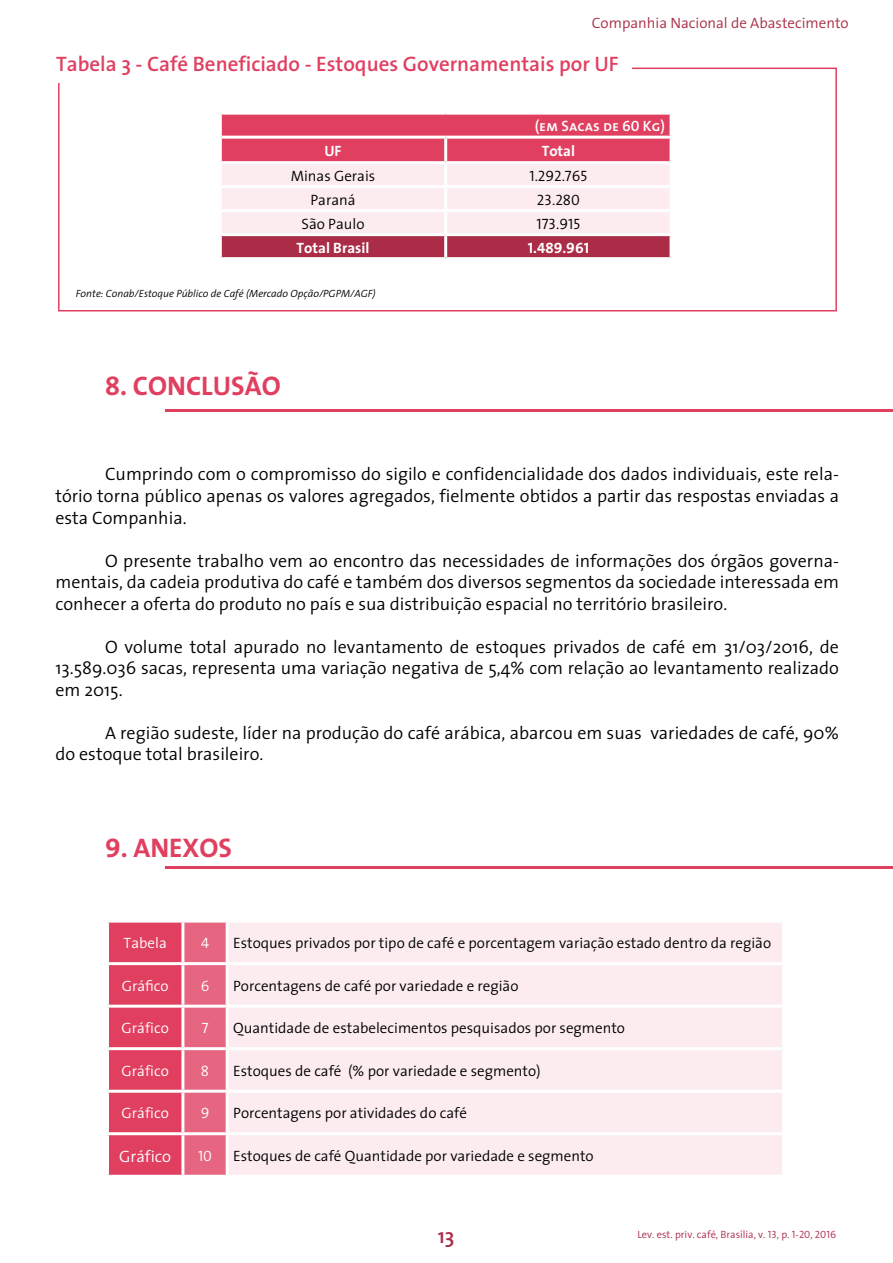
<style>
.page{position:relative;width:893px;height:1263px;background:#fff}
.page>*{position:absolute;margin:0;border:0;box-sizing:border-box;transform-origin:0 0}
.t1{font:27px "The Sans 7 Bold Caps";color:#e03f60}
.t2{font:600 21px "The Sans 6";color:#e03f60}
.t3{font:600 21px "The Sans 6";color:#aa2c47}
.t4{font:300 18px/21.6px "The Sans 4";color:#000;text-align:justify}
.t5{font:300 16.5px "The Sans 4";color:#fff}
.t6{font:300 15px "The Sans 4";color:#000}
.t7{font:300 15px "The Sans 4";color:#fff}
.t8{font:300 15px "The Sans 4";color:#aa2c47}
.t9{font:15px "The Sans 4 Semi Light Caps";color:#000}
.t10{font:15px "The Sans 7 Bold Plain";color:#fff}
.t11{font:15px "The Sans 6 Semi Bold Caps";color:#fff}
.t12{font:15px "The Sans 7 Bold Caps";color:#fff}
.t13{font:15px "The Sans 4 Semi Light Caps";color:#fff}
.t14{font:italic 300 10.5px "The Sans 4";color:#000}
.t15{font:300 10.5px "The Sans 4";color:#aa2c47}
.s1{font-family:"The Sans 4 Semi Light Caps";font-weight:400}
</style>
<div class="page">
<div style="left:58px;top:68px;width:779px;height:243px;border:2px solid #e03f60"></div>
<div style="left:56px;top:54px;width:575px;height:28px;background:#fff"></div>
<svg style="left:222px;top:115px;width:448px;height:142px;background:#e592a3"></svg>
<hr style="left:222px;top:136px;width:224px;height:3px;background:#fff">
<hr style="left:446px;top:136px;width:227px;height:3px;background:#fff">
<hr style="left:444px;top:139px;width:3px;height:22px;background:#fff">
<hr style="left:444px;top:164px;width:3px;height:21px;background:#fff">
<hr style="left:444px;top:188px;width:3px;height:21px;background:#fff">
<hr style="left:444px;top:212px;width:3px;height:21px;background:#fff">
<hr style="left:219px;top:161px;width:227px;height:3px;background:#fff">
<hr style="left:446px;top:161px;width:224px;height:3px;background:#fff">
<hr style="left:222px;top:185px;width:224px;height:3px;background:#fff">
<hr style="left:446px;top:185px;width:224px;height:3px;background:#fff">
<hr style="left:222px;top:209px;width:224px;height:3px;background:#fff">
<hr style="left:446px;top:209px;width:224px;height:3px;background:#fff">
<hr style="left:219px;top:233px;width:225px;height:3px;background:#fff">
<hr style="left:444px;top:233px;width:229px;height:3px;background:#fff">
<hr style="left:444px;top:236px;width:3px;height:21px;background:#fff">
<hr style="left:166px;top:409px;width:727px;height:2px;background:#e03f60">
<hr style="left:166px;top:866px;width:727px;height:3px;background:#e03f60">
<svg style="left:109px;top:922px;width:117px;height:253px;background:#e3526f"></svg>
<div style="left:229px;top:923px;width:553px;height:252px;background:#fcecef"></div>
<hr style="left:106px;top:962px;width:77px;height:3px;background:#fff">
<hr style="left:183px;top:962px;width:44px;height:3px;background:#fff">
<hr style="left:227px;top:962px;width:555px;height:3px;background:#fff">
<hr style="left:106px;top:1005px;width:77px;height:3px;background:#fff">
<hr style="left:183px;top:1005px;width:44px;height:3px;background:#fff">
<hr style="left:227px;top:1005px;width:555px;height:3px;background:#fff">
<hr style="left:106px;top:1047px;width:77px;height:3px;background:#fff">
<hr style="left:183px;top:1047px;width:44px;height:3px;background:#fff">
<hr style="left:227px;top:1047px;width:555px;height:3px;background:#fff">
<hr style="left:106px;top:1090px;width:77px;height:3px;background:#fff">
<hr style="left:183px;top:1090px;width:44px;height:3px;background:#fff">
<hr style="left:227px;top:1090px;width:555px;height:3px;background:#fff">
<hr style="left:106px;top:1132px;width:77px;height:3px;background:#fff">
<hr style="left:183px;top:1132px;width:44px;height:3px;background:#fff">
<hr style="left:227px;top:1132px;width:555px;height:3px;background:#fff">
<hr style="left:181px;top:922px;width:3px;height:40px;background:#fff">
<hr style="left:181px;top:965px;width:3px;height:40px;background:#fff">
<hr style="left:181px;top:1008px;width:3px;height:39px;background:#fff">
<hr style="left:181px;top:1050px;width:3px;height:40px;background:#fff">
<hr style="left:181px;top:1093px;width:3px;height:39px;background:#fff">
<hr style="left:181px;top:1135px;width:3px;height:40px;background:#fff">
<p class="t8" style="left:592px;top:10px;width:258px">Companhia Nacional de Abastecimento</p>
<p class="t2" style="left:56px;top:46px;width:564px">Tabela 3 - Café Beneficiado - Estoques Governamentais por UF</p>
<p class="t11" style="left:535px;top:113px;width:132px">(em Sacas de 60 Kg)</p>
<p class="t10" style="left:324px;top:138px;width:19px">UF</p>
<p class="t10" style="left:542px;top:138px;width:35px">Total</p>
<p class="t6" style="left:291px;top:163px;width:86px">Minas Gerais</p>
<p class="t9" style="left:529px;top:163px;width:59px">1.292.765</p>
<p class="t6" style="left:310px;top:187px;width:47px">Paraná</p>
<p class="t9" style="left:537px;top:187px;width:44px">23.280</p>
<p class="t6" style="left:301px;top:211px;width:65px">São Paulo</p>
<p class="t9" style="left:536px;top:211px;width:45px">173.915</p>
<p class="t10" style="left:297px;top:235px;width:74px">Total Brasil</p>
<p class="t12" style="left:528px;top:235px;width:63px">1.489.961</p>
<p class="t14" style="left:76px;top:284px;width:301px">Fonte: Conab/Estoque Público de Café (Mercado Opção/PGPM/AGF)</p>
<h1 class="t1" style="left:105px;top:363px;width:177px">8. CONCLUSÃO</h1>
<p class="t4" style="left:56px;top:463px;width:785px;text-indent:50px">Cumprindo com o compromisso do sigilo e confidencialidade dos dados individuais, este rela&shy;tório torna público apenas os valores agregados, fielmente obtidos a partir das respostas enviadas a esta Companhia.</p>
<p class="t4" style="left:56px;top:549px;width:785px;text-indent:50px">O presente trabalho vem ao encontro das necessidades de informações dos órgãos governa&shy;mentais, da cadeia produtiva do café e também dos diversos segmentos da sociedade interessada em conhecer a oferta do produto no país e sua distribuição espacial no território brasileiro.</p>
<p class="t4" style="left:56px;top:635px;width:785px;text-indent:50px">O volume total apurado no levantamento de estoques privados de café em 31/03/2016, de 13.589.036 sacas, representa uma variação negativa de 5,4% com relação ao levantamento realizado em 2015.</p>
<p class="t4" style="left:56px;top:721px;width:785px;text-indent:50px">A região sudeste, líder na produção do café arábica, abarcou em suas variedades de café, 90% do estoque total brasileiro.</p>
<h1 class="t1" style="left:105px;top:825px;width:129px">9. ANEXOS</h1>
<p class="t7" style="left:124px;top:931px;width:45px">Tabela</p>
<p class="t13" style="left:201px;top:931px;width:10px">4</p>
<p class="t6" style="left:233px;top:931px;width:539px">Estoques privados por tipo de café e porcentagem variação estado dentro da região</p>
<p class="t7" style="left:122px;top:973px;width:48px">Gráfico</p>
<p class="t13" style="left:201px;top:973px;width:10px">6</p>
<p class="t6" style="left:233px;top:973px;width:287px">Porcentagens de café por variedade e região</p>
<p class="t7" style="left:122px;top:1016px;width:49px">Gráfico</p>
<p class="t13" style="left:202px;top:1016px;width:8px">7</p>
<p class="t6" style="left:233px;top:1016px;width:393px">Quantidade de estabelecimentos pesquisados por segmento</p>
<p class="t7" style="left:122px;top:1058px;width:49px">Gráfico</p>
<p class="t13" style="left:201px;top:1058px;width:10px">8</p>
<p class="t6" style="left:233px;top:1058px;width:309px">Estoques de café (% por variedade e segmento)</p>
<p class="t7" style="left:122px;top:1101px;width:49px">Gráfico</p>
<p class="t13" style="left:201px;top:1101px;width:10px">9</p>
<p class="t6" style="left:233px;top:1101px;width:235px">Porcentagens por atividades do café</p>
<p class="t5" style="left:119px;top:1142px;width:53px">Gráfico</p>
<p class="t13" style="left:198px;top:1143px;width:15px">10</p>
<p class="t6" style="left:233px;top:1143px;width:362px">Estoques de café Quantidade por variedade e segmento</p>
<p class="t3" style="left:438px;top:1218px;width:18px">13</p>
<p class="t15" style="left:637px;top:1226px;width:200px">Lev. est. priv. café, Brasília, v. <span class="s1">13,</span> p. <span class="s1">1-20</span>, <span class="s1">2016</span></p>
</div>
